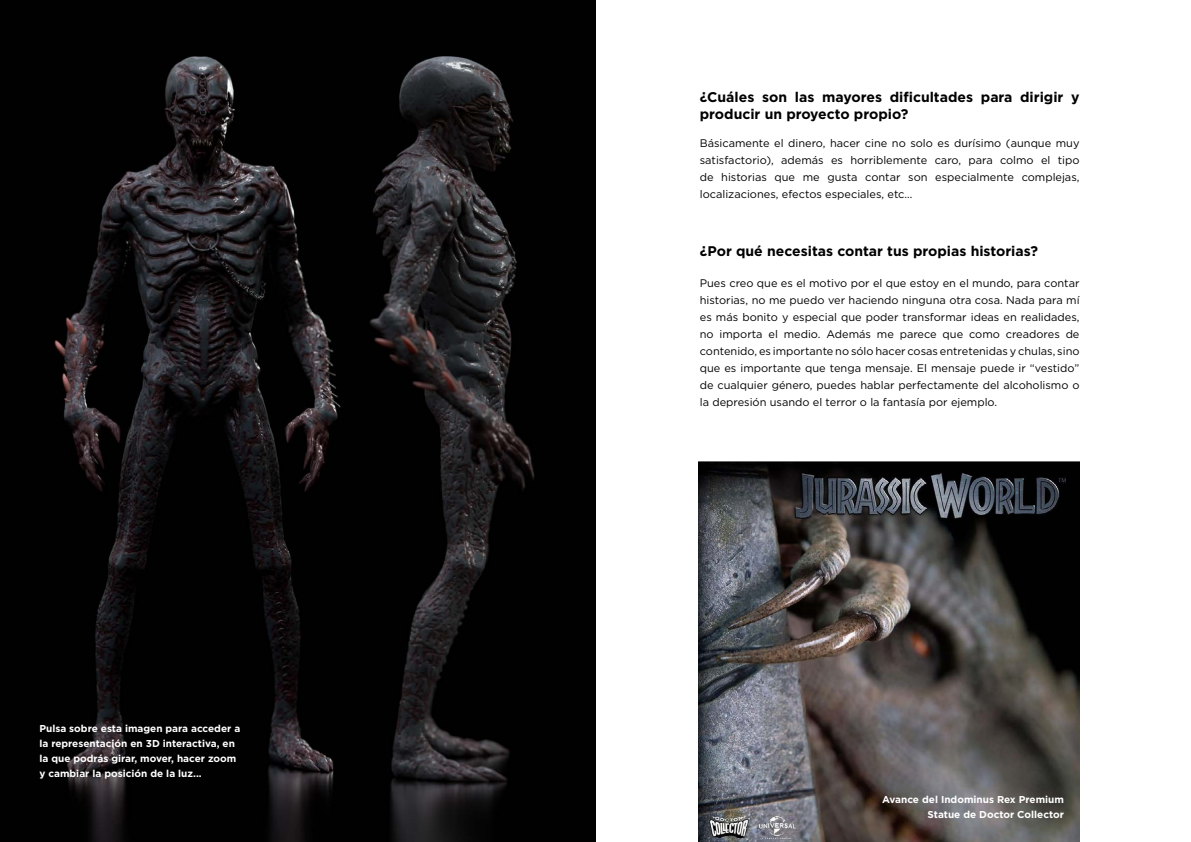
<style>
.page{position:relative;width:1191px;height:842px;background:#fff}
.page>*{position:absolute;margin:0;border:0;box-sizing:border-box;transform-origin:0 0}
.t1{font:700 14px/17px "Gotham";color:#000}
.t2{font:11px/17px "Gotham";color:#000;text-align:justify}
.t3{font:700 10px/15px "Gotham";color:#fff;text-align:right}
</style>
<div class="page">
<img style="left:0;top:0;width:595px;height:842px">
<img style="left:699px;top:462px;width:380px;height:380px">
<p class="t3" style="left:39px;top:721px;width:202px;text-align:left">Pulsa sobre esta imagen para acceder a la representación en 3D interactiva, en la que podrás girar, mover, hacer zoom y cambiar la posición de la luz...</p>
<p class="t1" style="left:700px;top:88px;width:381px">¿Cuáles son las mayores dificultades para dirigir y producir un proyecto propio?</p>
<p class="t2" style="left:700px;top:134px;width:381px">Básicamente el dinero, hacer cine no solo es durísimo (aunque muy satisfactorio), además es horriblemente caro, para colmo el tipo de historias que me gusta contar son especialmente complejas, localizaciones, efectos especiales, etc…</p>
<p class="t1" style="left:700px;top:243px;width:339px">¿Por qué necesitas contar tus propias historias?</p>
<p class="t2" style="left:700px;top:275px;width:381px">Pues creo que es el motivo por el que estoy en el mundo, para contar historias, no me puedo ver haciendo ninguna otra cosa. Nada para mí es más bonito y especial que poder transformar ideas en realidades, no importa el medio. Además me parece que como creadores de contenido, es importante no sólo hacer cosas entretenidas y chulas, sino que es importante que tenga mensaje. El mensaje puede ir “vestido” de cualquier género, puedes hablar perfectamente del alcoholismo o la depresión usando el terror o la fantasía por ejemplo.</p>
<p class="t3" style="left:882px;top:791px;width:183px">Avance del Indominus Rex Premium<br>Statue de Doctor Collector</p>
</div>
